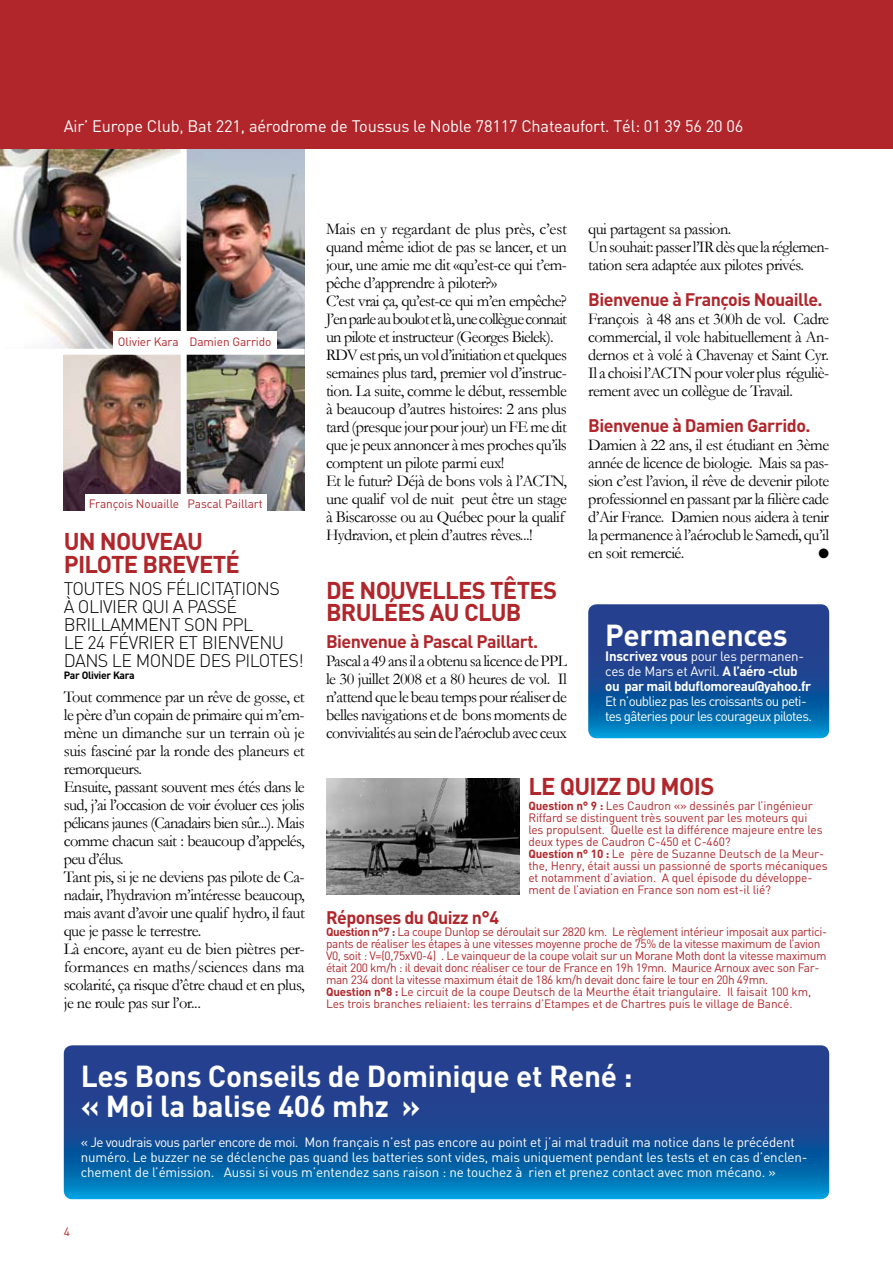
<style>
.page{position:relative;width:893px;height:1263px;background:#fff}
.page>*{position:absolute;margin:0;border:0;box-sizing:border-box;transform-origin:0 0}
.t1{font:700 30px/30px "DIN";letter-spacing:-.01em;color:#fff}
.t2{font:700 24px/22.5px "DIN";letter-spacing:-.03em;color:#b0262b}
.t3{font:300 18px/18px "DIN";letter-spacing:-.03em;color:#000}
.t4{font:700 18px "DIN";letter-spacing:-.03em;color:#b0262b}
.t5{font:16.5px/18px "Garamond";letter-spacing:-.03em;color:#000}
.t6{font:16.5px "DIN";letter-spacing:-.01em;color:#fff}
.t7{font:13.5px/15px "DIN";letter-spacing:-.01em;color:#fff}
.t8{font:700 13.5px/15px "DIN";letter-spacing:-.035em;color:#fff}
.t9{font:13.5px/15px "DIN";letter-spacing:-.05em;color:#fff}
.t10{font:13.5px "Zapf Dingbats ITC";color:#000}
.t11{font:12px/12px "DIN";letter-spacing:-.03em;color:#b0262b}
.t12{font:12px/12px "DIN";letter-spacing:-.01em;color:#b0262b}
.t13{font:700 10.5px "DIN";letter-spacing:-.03em;color:#000}
.s1{font-weight:400}
.s2{font-weight:700;font-size:11.7px}
</style>
<div class="page">
<img style="left:187px;top:149px;width:118px;height:200px">
<svg style="left:64px;top:1045px;width:765px;height:154px;background:#16529c"></svg>
<img style="left:0;top:149px;width:181px;height:200px">
<img style="left:326px;top:778px;width:194px;height:116px">
<img style="left:64px;top:355px;width:117px;height:156px">
<img style="left:187px;top:355px;width:118px;height:156px">
<div style="left:114px;top:332px;width:69px;height:18px;background:#fff"></div>
<div style="left:85px;top:494px;width:98px;height:18px;background:#fff"></div>
<div style="left:183px;top:494px;width:84px;height:18px;background:#fff"></div>
<div style="left:185px;top:332px;width:91px;height:22px;background:#fff"></div>
<svg style="left:588px;top:604px;width:241px;height:134px;background:#16529c"></svg>
<div style="left:0;top:0;width:893px;height:149px;background:#b0262b"></div>
<p class="t6" style="left:64px;top:116px;width:681px">Air’ Europe Club, Bat 221, aérodrome de Toussus le Noble 78117 Chateaufort. Tél: 01 39 56 20 06</p>
<p class="t12" style="left:118px;top:335px;width:62px">Olivier Kara</p>
<p class="t12" style="left:190px;top:335px;width:83px">Damien Garrido</p>
<p class="t12" style="left:89px;top:498px;width:175px">François Nouaille Pascal Paillart</p>
<h2 class="t2" style="left:64px;top:529px;width:52px">Un nou</h2>
<h2 class="t2" style="left:146px;top:529px;width:55px">veau</h2>
<h2 class="t2" style="left:64px;top:552px;width:13px">pilote</h2>
<h2 class="t2" style="left:142px;top:552px;width:99px">breveté</h2>
<p class="t3" style="left:64px;top:579px;width:242px">TOUTES NOS FÉLICITATIONS<br>À OLIVIER QUI A PASSÉ<br>BRILLAMMENT SON PPL<br>LE 24 FÉVRIER ET BIENVENU<br>DANS LE MONDE DES PILOTES!</p>
<p class="t13" style="left:64px;top:668px;width:72px">Par Olivier Kara</p>
<p class="t5" style="left:64px;top:688px;width:242px">Tout commence par un rêve de gosse, et le père d’un copain de primaire qui m’em&shy;mène un dimanche sur un terrain où je suis fasciné par la ronde des planeurs et remorqueurs.<br>Ensuite, passant souvent mes étés dans le sud, j’ai l’occasion de voir évoluer ces jolis pélicans jaunes (Canadairs bien sûr...). Mais comme chacun sait : beaucoup d’appelés, peu d’élus.<br>Tant pis, si je ne deviens pas pilote de Ca&shy;nadair, l’hydravion m’intéresse beaucoup, mais avant d’avoir une qualif hydro, il faut que je passe le terrestre.<br>Là encore, ayant eu de bien piètres per&shy;formances en maths/sciences dans ma scolarité, ça risque d’être chaud et en plus, je ne roule pas sur l’or...</p>
<p class="t5" style="left:326px;top:220px;width:242px">Mais en y regardant de plus près, c’est quand même idiot de pas se lancer, et un jour, une amie me dit «qu’est-ce qui t’em&shy;pêche d’apprendre à piloter?»<br>C’est vrai ça, qu’est-ce qui m’en empêche?<br>J’en parle au boulot et là, une collègue connait un pilote et instructeur (Georges Bielek).<br>RDV est pris, un vol d’initiation et quelques semaines plus tard, premier vol d’instruc&shy;tion. La suite, comme le début, ressemble à beaucoup d’autres histoires: 2 ans plus tard (presque jour pour jour) un FE me dit que je peux annoncer à mes proches qu’ils comptent un pilote parmi eux!<br>Et le futur? Déjà de bons vols à l’ACTN, une qualif vol de nuit peut être un stage à Biscarosse ou au Québec pour la qualif Hydravion, et plein d’autres rêves...!</p>
<h2 class="t2" style="left:326px;top:578px;width:49px">De nou</h2>
<h2 class="t2" style="left:405px;top:578px;width:27px">velles</h2>
<h2 class="t2" style="left:326px;top:578px;width:205px;text-indent:164px">têtes brulées au club</h2>
<p class="t4" style="left:326px;top:630px;width:214px">Bienvenue à Pascal Paillart.</p>
<p class="t5" style="left:326px;top:652px;width:243px;text-align:justify">Pascal a 49 ans il a obtenu sa licence de PPL le 30 juillet 2008 et a 80 heures de vol. Il n’attend que le beau temps pour réaliser de belles navigations et de bons moments de convivialités au sein de l’aéroclub avec ceux</p>
<p class="t5" style="left:588px;top:220px;width:242px">qui partagent sa passion.<br>Un souhait: passer l’IR dès que la réglemen&shy;tation sera adaptée aux pilotes privés.</p>
<p class="t4" style="left:588px;top:288px;width:236px">Bienvenue à François Nouaille.</p>
<p class="t5" style="left:588px;top:310px;width:242px;text-align:justify">François à 48 ans et 300h de vol. Cadre commercial, il vole habituellement à An&shy;dernos et à volé à Chavenay et Saint Cyr.<br>Il a choisi l’ACTN pour voler plus réguliè&shy;rement avec un collègue de Travail.</p>
<p class="t4" style="left:588px;top:414px;width:224px">Bienvenue à Damien Garrido.</p>
<p class="t5" style="left:588px;top:436px;width:242px;text-align:justify">Damien à 22 ans, il est étudiant en 3ème année de licence de biologie. Mais sa pas&shy;sion c’est l’avion, il rêve de devenir pilote professionnel en passant par la filière cade d’Air France. Damien nous aidera à tenir la permanence à l’aéroclub le Samedi, qu’il en soit remercié.</p>
<p class="t10" style="left:819px;top:547px;width:12px">●</p>
<h1 class="t1" style="left:605px;top:619px;width:184px">Permanences</h1>
<p class="t8" style="left:605px;top:648px;width:207px">Inscrivez vous <span class="s1">pour les permanen&shy;ces de Mars et Avril.</span> A l’aéro -club ou par mail bduflomoreau@yahoo.fr</p>
<p class="t9" style="left:605px;top:694px;width:208px">Et n’oubliez pas les croissants ou peti&shy;tes gâteries pour les courageux pilotes.</p>
<h2 class="t2" style="left:528px;top:774px;width:146px">Le quizz du mois</h2>
<p class="t12" style="left:528px;top:800px;width:301px"><span class="s2">Question n° 9 :</span> Les Caudron «» dessinés par l’ingénieur Riffard se distinguent très souvent par les moteurs qui<br>les propulsent. Quelle est la différence majeure entre les deux types de Caudron C-450 et C-460?<br><span class="s2">Question n° 10 :</span> Le père de Suzanne Deutsch de la Meur&shy;the, Henry, était aussi un passionné de sports mécaniques et notamment d’aviation. A quel épisode du développe&shy;ment de l’aviation en France son nom est-il lié?</p>
<p class="t4" style="left:326px;top:906px;width:175px">Réponses du Quizz n°4</p>
<p class="t11" style="left:326px;top:926px;width:503px"><span class="s2">Question n°7 :</span> La coupe Dunlop se déroulait sur 2820 km. Le règlement intérieur imposait aux partici&shy;pants de réaliser les étapes à une vitesses moyenne proche de 75% de la vitesse maximum de l’avion V0, soit : V=(0,75xV0-4) . Le vainqueur de la coupe volait sur un Morane Moth dont la vitesse maximum était 200 km/h : il devait donc réaliser ce tour de France en 19h 19mn. Maurice Arnoux avec son Far&shy;man 234 dont la vitesse maximum était de 186 km/h devait donc faire le tour en 20h 49mn.<br><span class="s2">Question n°8 :</span> Le circuit de la coupe Deutsch de la Meurthe était triangulaire. Il faisait 100 km, Les trois branches reliaient: les terrains d’Etampes et de Chartres puis le village de Bancé.</p>
<h1 class="t1" style="left:81px;top:1060px;width:553px">Les Bons Conseils de Dominique et René : « Moi la balise 406 mhz »</h1>
<p class="t7" style="left:81px;top:1135px;width:728px">« Je voudrais vous parler encore de moi. Mon français n’est pas encore au point et j’ai mal traduit ma notice dans le précédent numéro. Le buzzer ne se déclenche pas quand les batteries sont vides, mais uniquement pendant les tests et en cas d’enclen&shy;chement de l’émission. Aussi si vous m’entendez sans raison : ne touchez à rien et prenez contact avec mon mécano. »</p>
<p class="t12" style="left:64px;top:1225px;width:8px">4</p>
</div>
